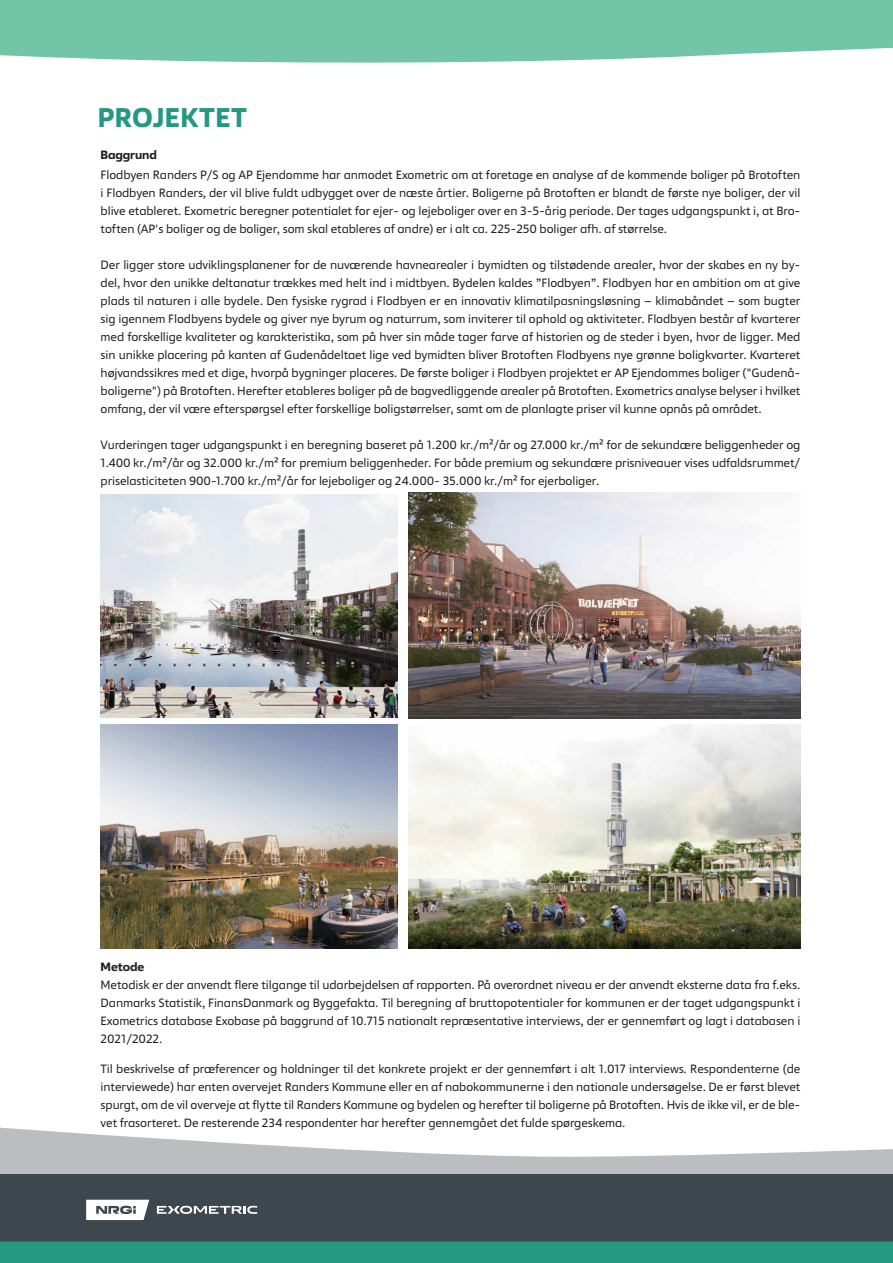
<style>
.page{position:relative;width:893px;height:1263px;background:#fff}
.page>*{position:absolute;margin:0;border:0;box-sizing:border-box;transform-origin:0 0}
.t1{font:700 27px "Vast";letter-spacing:.01em;color:#249881}
.t2{font:12px/18px "Vast";letter-spacing:-.01em;color:#231f20;text-align:justify}
.t3{font:700 12px "Vast";letter-spacing:-.01em;color:#231f20}
</style>
<div class="page">
<svg style="left:0;top:0;width:893px;height:63px;background:#7cc9ad"></svg>
<svg style="left:0;top:1127px;width:893px;height:47px;fill:#bcbdc0"></svg>
<div style="left:0;top:1174px;width:893px;height:89px;background:#3d474e"></div>
<div style="left:0;top:1241px;width:893px;height:22px;background:#249881"></div>
<svg style="left:157px;top:1205px;width:100px;height:9px"></svg>
<svg style="left:86px;top:1200px;width:63px;height:20px"></svg>
<img style="left:409px;top:493px;width:391px;height:226px">
<img style="left:101px;top:724px;width:296px;height:224px">
<img style="left:409px;top:724px;width:391px;height:224px">
<img style="left:101px;top:494px;width:296px;height:224px">
<p class="t1" style="left:98px;top:100px;width:151px">PROJEKTET</p>
<p class="t3" style="left:101px;top:147px;width:58px">Baggrund</p>
<p class="t2" style="left:101px;top:165px;width:701px">Flodbyen Randers P/S og AP Ejendomme har anmodet Exometric om at foretage en analyse af de kommende boliger på Brotoften i Flodbyen Randers, der vil blive fuldt udbygget over de næste årtier. Boligerne på Brotoften er blandt de første nye boliger, der vil blive etableret. Exometric beregner potentialet for ejer- og lejeboliger over en 3-5-årig periode. Der tages udgangspunkt i, at Bro&shy;toften (AP's boliger og de boliger, som skal etableres af andre) er i alt ca. 225-250 boliger afh. af størrelse.</p>
<p class="t2" style="left:101px;top:255px;width:701px">Der ligger store udviklingsplanener for de nuværende havnearealer i bymidten og tilstødende arealer, hvor der skabes en ny by&shy;del, hvor den unikke deltanatur trækkes med helt ind i midtbyen. Bydelen kaldes ”Flodbyen”. Flodbyen har en ambition om at give plads til naturen i alle bydele. Den fysiske rygrad i Flodbyen er en innovativ klimatilpasningsløsning – klimabåndet – som bugter sig igennem Flodbyens bydele og giver nye byrum og naturrum, som inviterer til ophold og aktiviteter. Flodbyen består af kvarterer med forskellige kvaliteter og karakteristika, som på hver sin måde tager farve af historien og de steder i byen, hvor de ligger. Med sin unikke placering på kanten af Gudenådeltaet lige ved bymidten bliver Brotoften Flodbyens nye grønne boligkvarter. Kvarteret højvandssikres med et dige, hvorpå bygninger placeres. De første boliger i Flodbyen projektet er AP Ejendommes boliger ("Gudenå&shy;boligerne") på Brotoften. Herefter etableres boliger på de bagvedliggende arealer på Brotoften. Exometrics analyse belyser i hvilket omfang, der vil være efterspørgsel efter forskellige boligstørrelser, samt om de planlagte priser vil kunne opnås på området.</p>
<p class="t2" style="left:101px;top:435px;width:701px">Vurderingen tager udgangspunkt i en beregning baseret på 1.200 kr./m²/år og 27.000 kr./m² for de sekundære beliggenheder og 1.400 kr./m²/år og 32.000 kr./m² for premium beliggenheder. For både premium og sekundære prisniveauer vises udfaldsrummet/ priselasticiteten 900-1.700 kr./m²/år for lejeboliger og 24.000- 35.000 kr./m² for ejerboliger.</p>
<p class="t3" style="left:101px;top:958px;width:45px">Metode</p>
<p class="t2" style="left:101px;top:975px;width:701px">Metodisk er der anvendt flere tilgange til udarbejdelsen af rapporten. På overordnet niveau er der anvendt eksterne data fra f.eks.<br>Danmarks Statistik, FinansDanmark og Byggefakta. Til beregning af bruttopotentialer for kommunen er der taget udgangspunkt i Exometrics database Exobase på baggrund af 10.715 nationalt repræsentative interviews, der er gennemført og lagt i databasen i 2021/2022.</p>
<p class="t2" style="left:101px;top:1059px;width:701px">Til beskrivelse af præferencer og holdninger til det konkrete projekt er der gennemført i alt 1.017 interviews. Respondenterne (de interviewede) har enten overvejet Randers Kommune eller en af nabokommunerne i den nationale undersøgelse. De er først blevet spurgt, om de vil overveje at flytte til Randers Kommune og bydelen og herefter til boligerne på Brotoften. Hvis de ikke vil, er de ble&shy;vet frasorteret. De resterende 234 respondenter har herefter gennemgået det fulde spørgeskema.</p>
</div>
